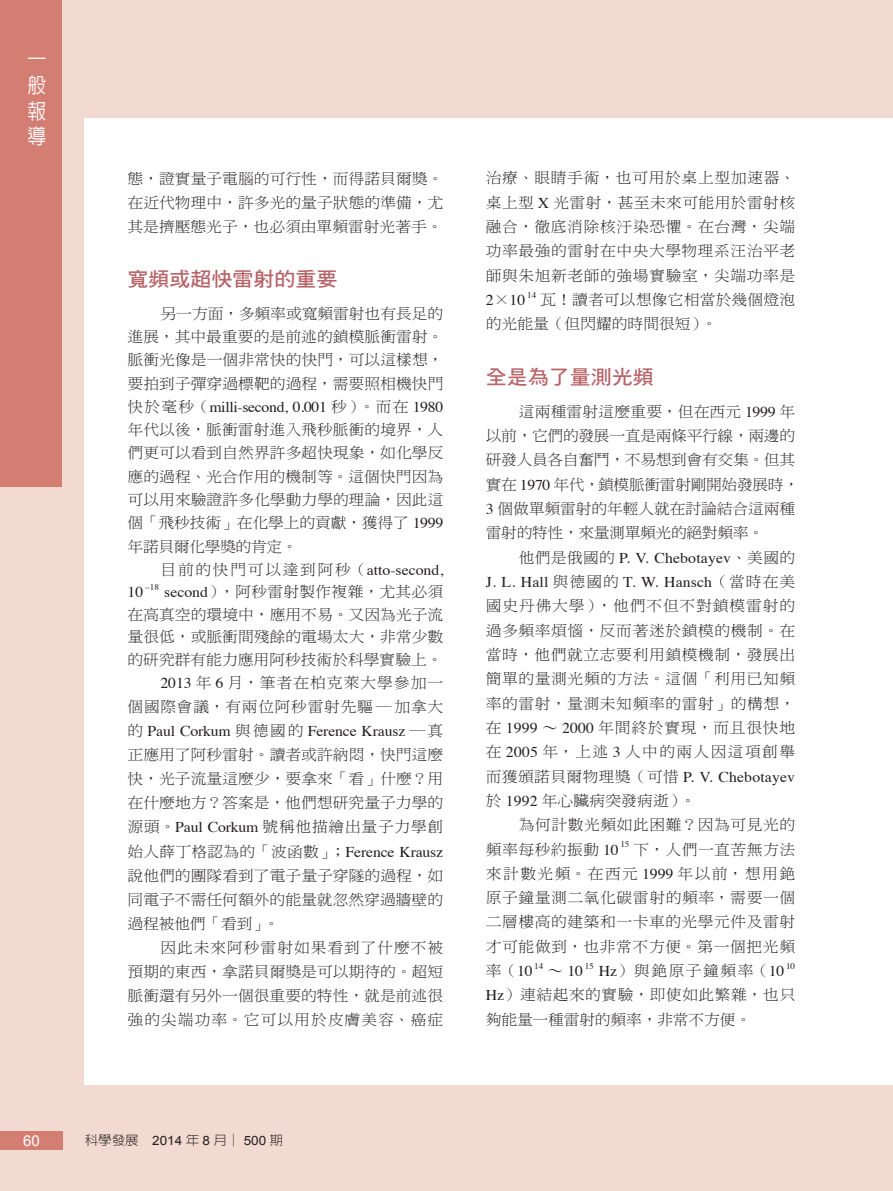
<style>
.page{position:relative;width:893px;height:1191px;background:#f2d9d1}
.page>*{position:absolute;margin:0;border:0;box-sizing:border-box;transform-origin:0 0}
.t1{font:500 21px/25.7px "AR New Hei B5";color:#fff;text-align:justify;scale:.9 1}
.一般-內文大標{font:19.95px "DF Hei Std W7";color:#b86469;scale:1.05 1}
.內文{font:15px/24.3px "DF Ming Std W3";letter-spacing:.005em;color:#231f20;text-align:justify;scale:1.05 1}
.內文-2{font:15px/24.3px "DF Ming Std W3";letter-spacing:-.02em;color:#231f20;scale:1.05 1}
.內文-3{font:15px/24.3px "DF Ming Std W3";letter-spacing:.035em;color:#231f20;scale:1.05 1}
.內文-4{font:15px "DF Ming Std W3";letter-spacing:.11em;color:#231f20;scale:1.05 1}
.內文-5{font:15px "DF Ming Std W3";letter-spacing:.095em;color:#231f20;scale:1.05 1}
.內文-6{font:15px "Times";color:#231f20;scale:1.05 1}
.t2{font:15px "Arial";color:#fff}
.t3{font:300 12.9px "AR New Hei B5";color:#231f20;scale:1.05 1}
.內文-7{font:8.7px "Times";letter-spacing:-.01em;color:#231f20;scale:1.05 1}
.s1{font-family:"Times"}
.s2{font-family:"DF Ming Std W3"}
.s3{font-family:"Arial";font-weight:400}
</style>
<div class="page">
<div style="left:85px;top:118px;width:808px;height:966px;background:#fff"></div>
<div style="left:0;top:1131px;width:62px;height:18px;background:#d47e73"></div>
<div style="left:0;top:0;width:62px;height:487px;background:#d47e73"></div>
<h1 class="t1" style="left:28px;top:47px;width:22px">一般報導</h1>
<p class="內文" style="left:128px;top:166px;width:302px">態，證實量子電腦的可行性，而得諾貝爾獎。在近代物理中，許多光的量子狀態的準備，尤其是擠壓態光子，也必須由單頻雷射光著手。</p>
<p class="一般-內文大標" style="left:128px;top:268px;width:201px">寬頻或超快雷射的重要</p>
<p class="內文" style="left:128px;top:301px;width:302px;line-height:23.2px;text-indent:33px">另一方面，多頻率或寬頻雷射也有長足的進展，其中最重要的是前述的鎖模脈衝雷射。脈衝光像是一個非常快的快門，可以這樣想，要拍到子彈穿過標靶的過程，需要照相機快門快於毫秒（<span class="s1">milli-second, 0.001</span> 秒）。而在 <span class="s1">1980</span>年代以後，脈衝雷射進入飛秒脈衝的境界，人們更可以看到自然界許多超快現象，如化學反應的過程、光合作用的機制等。這個快門因為可以用來驗證許多化學動力學的理論，因此這個「飛秒技術」在化學上的貢獻，獲得了 <span class="s1">1999</span>年諾貝爾化學獎的肯定。</p>
<p class="內文-4" style="left:161px;top:561px;width:271px">目前的快門可以達到阿秒（<span class="s1">atto-second,</span></p>
<p class="內文-6" style="left:128px;top:578px;width:16px">10</p>
<p class="內文-7" style="left:145px;top:579px;width:15px">–18</p>
<p class="內文" style="left:128px;top:580px;width:302px;line-height:22.5px;text-indent:37px"><span class="s1">second</span>），阿秒雷射製作複雜，尤其必須在高真空的環境中，應用不易。又因為光子流量很低，或脈衝間殘餘的電場太大，非常少數的研究群有能力應用阿秒技術於科學實驗上。</p>
<p class="內文" style="left:128px;top:670px;width:302px;text-indent:33px"><span class="s1">2013</span> 年 <span class="s1">6</span> 月，筆者在柏克萊大學參加一個國際會議，有兩位阿秒雷射先驅 ─ 加拿大的 <span class="s1">Paul Corkum</span> 與德國的 <span class="s1">Ference Krausz</span> ─真正應用了阿秒雷射。讀者或許納悶，快門這麼快，光子流量這麼少，要拿來「看」什麼？用在什麼地方？答案是，他們想研究量子力學的源頭。<span class="s1">Paul Corkum</span> 號稱他描繪出量子力學創始人薛丁格認為的「波函數」；<span class="s1">Ference Krausz</span>說他們的團隊看到了電子量子穿隧的過程，如同電子不需任何額外的能量就忽然穿過牆壁的過程被他們「看到」。</p>
<p class="內文" style="left:128px;top:935px;width:302px;text-indent:33px">因此未來阿秒雷射如果看到了什麼不被預期的東西，拿諾貝爾獎是可以期待的。超短脈衝還有另外一個很重要的特性，就是前述很強的尖端功率。它可以用於皮膚美容、癌症</p>
<p class="內文" style="left:486px;top:166px;width:296px">治療、眼睛手術，也可用於桌上型加速器、桌上型 <span class="s1">X</span> 光雷射，甚至未來可能用於雷射核融合，徹底消除核汙染恐懼。在台灣，尖端功率最強的雷射在中央大學物理系汪治平老師與朱旭新老師的強場實驗室，尖端功率是<span class="s1">2</span>×<span class="s1">10</span></p>
<p class="內文-7" style="left:527px;top:287px;width:10px">14</p>
<p class="內文" style="left:486px;top:287px;width:296px;text-indent:55px">瓦！讀者可以想像它相當於幾個燈泡的光能量（但閃耀的時間很短）。</p>
<p class="一般-內文大標" style="left:486px;top:365px;width:161px">全是為了量測光頻</p>
<p class="內文-2" style="left:486px;top:399px;width:300px;text-indent:33px">這兩種雷射這麼重要，但在西元 <span class="s1">1999</span> 年以前，它們的發展一直是兩條平行線，兩邊的研發人員各自奮鬥，不易想到會有交集。但其實在 <span class="s1">1970</span> 年代，鎖模脈衝雷射剛開始發展時，<br><span class="s1">3</span> 個做單頻雷射的年輕人就在討論結合這兩種雷射的特性，來量測單頻光的絕對頻率。</p>
<p class="內文" style="left:486px;top:545px;width:296px;text-indent:33px">他們是俄國的 <span class="s1">P. V. Chebotayev</span>、美國的<span class="s1">J. L. Hall</span> 與德國的 <span class="s1">T. W. Hansch</span>（當時在美國史丹佛大學），他們不但不對鎖模雷射的過多頻率煩惱，反而著迷於鎖模的機制。在當時，他們就立志要利用鎖模機制，發展出簡單的量測光頻的方法。這個「利用已知頻率的雷射，量測未知頻率的雷射」的構想，在 <span class="s1">1999</span> ∼ <span class="s1">2000</span> 年間終於實現，而且很快地在 <span class="s1">2005</span> 年，上述 <span class="s1">3</span> 人中的兩人因這項創舉而獲頒諾貝爾物理獎（可惜 <span class="s1">P. V. Chebotayev</span>於 <span class="s1">1992</span> 年心臟病突發病逝）。</p>
<p class="內文-3" style="left:486px;top:812px;width:296px;text-indent:33px">為何計數光頻如此困難？因為可見光的頻率每秒約振動 <span class="s1">10</span></p>
<p class="內文-7" style="left:620px;top:836px;width:10px">15</p>
<p class="內文" style="left:486px;top:836px;width:296px;text-indent:148px">下，人們一直苦無方法來計數光頻。在西元 <span class="s1">1999</span> 年以前，想用銫原子鐘量測二氧化碳雷射的頻率，需要一個二層樓高的建築和一卡車的光學元件及雷射才可能做到，也非常不方便。第一個把光頻率（<span class="s1">10</span></p>
<p class="內文-7" style="left:585px;top:957px;width:10px">15</p>
<p class="內文-5" style="left:599px;top:962px;width:178px"><span class="s1">Hz</span>）與銫原子鐘頻率（<span class="s1">10</span></p>
<p class="內文-7" style="left:786px;top:957px;width:10px">10</p>
<p class="內文" style="left:486px;top:982px;width:296px"><span class="s1">Hz</span>）連結起來的實驗，即使如此繁雜，也只夠能量一種雷射的頻率，非常不方便。</p>
<p class="內文-7" style="left:534px;top:957px;width:10px">14</p>
<p class="內文-6" style="left:548px;top:957px;width:35px"><span class="s2">∼</span> 10</p>
<p class="t2" style="left:23px;top:1131px;width:18px">60</p>
<p class="t3" style="left:85px;top:1133px;width:190px">科學發展 <span class="s3">2014</span> 年 <span class="s3">8</span> 月│ <span class="s3">500</span> 期</p>
</div>
